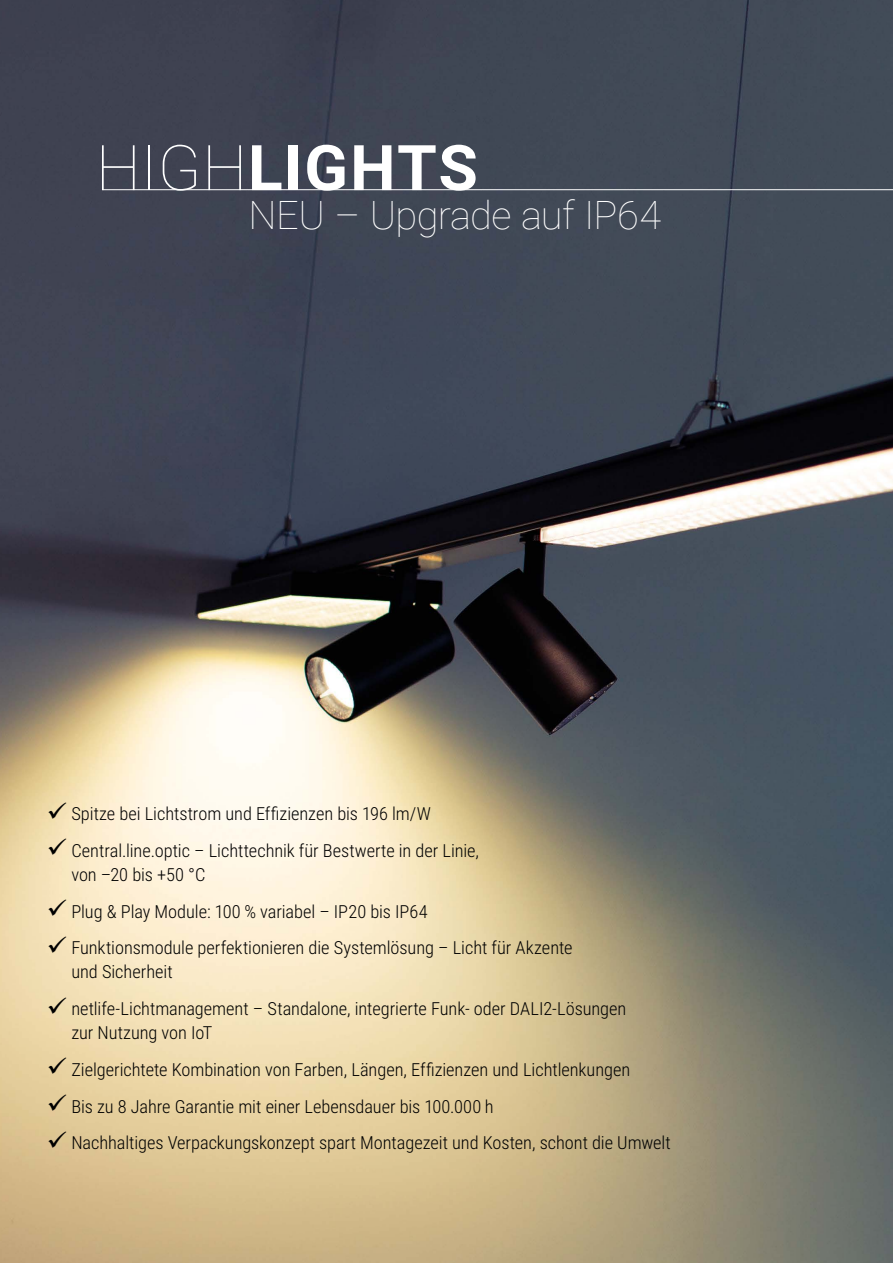
<style>
.page{position:relative;width:893px;height:1263px;background:#fff}
.page>*{position:absolute;margin:0;border:0;box-sizing:border-box;transform-origin:0 0}
.t1{font:700 63px "Roboto";letter-spacing:.025em;color:#fff}
.t2{font:100 39px "Roboto";letter-spacing:-.02em;color:#fff}
.t3{font:300 18px/24px "Roboto Condensed";letter-spacing:-.005em;color:#000}
.s1{font-weight:100}
</style>
<div class="page">
<img style="left:0;top:0;width:893px;height:1263px">
<hr style="left:102px;top:189px;width:791px;height:1px;background:#fff">
<h1 class="t1" style="left:96px;top:124px;width:384px"><span class="s1">HIGH</span>LIGHTS</h1>
<h2 class="t2" style="left:249px;top:188px;width:414px">NEU – Upgrade auf IP64</h2>
<p class="t3" style="left:47px;top:801px;width:386px">✓ Spitze bei Lichtstrom und Effizienzen bis 196 lm/W</p>
<p class="t3" style="left:71px;top:838px;width:409px;text-indent:-25px">✓ Central.line.optic – Lichttechnik für Bestwerte in der Linie, von –20 bis +50 °C</p>
<p class="t3" style="left:47px;top:898px;width:382px">✓ Plug &amp; Play Module: 100 % variabel – IP20 bis IP64</p>
<p class="t3" style="left:71px;top:935px;width:503px;text-indent:-25px">✓ Funktionsmodule perfektionieren die Systemlösung – Licht für Akzente und Sicherheit</p>
<p class="t3" style="left:71px;top:996px;width:556px;text-indent:-25px">✓ netlife-Lichtmanagement – Standalone, integrierte Funk- oder DALI2-Lösungen zur Nutzung von IoT</p>
<p class="t3" style="left:47px;top:1057px;width:585px">✓ Zielgerichtete Kombination von Farben, Längen, Effizienzen und Lichtlenkungen</p>
<p class="t3" style="left:47px;top:1093px;width:448px">✓ Bis zu 8 Jahre Garantie mit einer Lebensdauer bis 100.000 h</p>
<p class="t3" style="left:47px;top:1130px;width:625px">✓ Nachhaltiges Verpackungskonzept spart Montagezeit und Kosten, schont die Umwelt</p>
</div>
